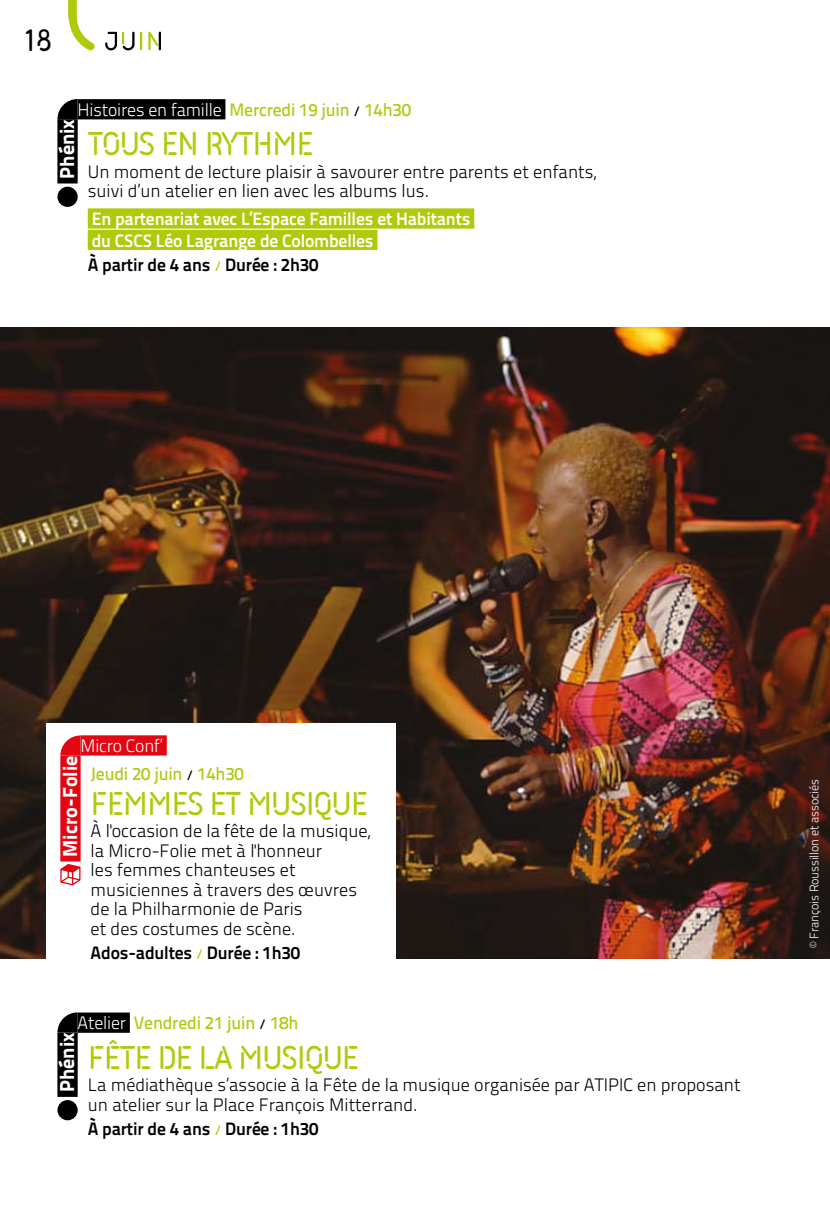
<style>
.page{position:relative;width:830px;height:1212px;background:#fff}
.page>*{position:absolute;margin:0;border:0;box-sizing:border-box;transform-origin:0 0}
.t1{font:500 36px "Iconic Stencil";letter-spacing:-.03em;color:#afca0b}
.t2{font:500 33.75px "Iconic Stencil";color:#000}
.t3{font:20.25px "Titillium Text 14 L 999 wt";color:#fff}
.t4{font:18px/19.3px "Titillium Text 14 L 250 wt";color:#000}
.t5{font:18px "Titillium Text 14 L 600 wt";letter-spacing:-.01em;color:#afca0b}
.t6{font:18px/21.4px "Titillium Text 14 L 800 wt";letter-spacing:-.01em;color:#fff}
.t7{font:18px "Titillium Text 14 L 800 wt";letter-spacing:-.01em;color:#000}
.t8{font:18px "Titillium Text 14 L 250 wt";letter-spacing:-.01em;color:#fff}
.t9{font:12.38px "Titillium Text 14 L 250 wt";letter-spacing:-.01em;color:#fff}
.s1{font-family:"Titillium Text 14 L 250 wt";color:#fff}
.s2{font-size:13.5px;color:#000}
.s3{font-family:"Titillium Text 14 L 600 wt";font-size:13.5px;color:#afca0b}
</style>
<div class="page">
<img style="left:0;top:328px;width:829px;height:631px">
<div style="left:46px;top:723px;width:349px;height:247px;background:#fff"></div>
<svg style="left:68px;top:0;width:27px;height:51px"></svg>
<svg style="left:105px;top:32px;width:56px;height:18px"></svg>
<svg style="left:60px;top:735px;width:20px;height:21px"></svg>
<div style="left:80px;top:735px;width:87px;height:20px;background:#e30613"></div>
<div style="left:60px;top:756px;width:21px;height:105px;background:#e30613"></div>
<svg style="left:60px;top:864px;width:20px;height:21px"></svg>
<svg style="left:57px;top:99px;width:21px;height:20px"></svg>
<div style="left:78px;top:99px;width:147px;height:20px;background:#000"></div>
<div style="left:57px;top:119px;width:21px;height:64px;background:#000"></div>
<div style="left:58px;top:188px;width:19px;height:18px;background:#000;border-radius:50%"></div>
<div style="left:57px;top:187px;width:21px;height:20px;border:2px solid #000;border-radius:50%"></div>
<svg style="left:57px;top:1012px;width:21px;height:20px"></svg>
<div style="left:78px;top:1012px;width:52px;height:21px;background:#000"></div>
<div style="left:57px;top:1032px;width:21px;height:65px;background:#000"></div>
<div style="left:58px;top:1101px;width:19px;height:18px;background:#000;border-radius:50%"></div>
<div style="left:57px;top:1100px;width:21px;height:20px;border:2px solid #000;border-radius:50%"></div>
<div style="left:88px;top:208px;width:386px;height:21px;background:#afca0b"></div>
<div style="left:88px;top:230px;width:289px;height:20px;background:#afca0b"></div>
<h2 class="t2" style="left:25px;top:17px;width:28px">18</h2>
<p class="t5" style="left:78px;top:99px;width:335px"><span class="s1">Histoires en famille</span> Mercredi 19 juin <span class="s2">/</span> 14h30</p>
<p class="t3" style="left:55px;top:179px;width:61px;rotate:-90deg">Phénix</p>
<h1 class="t1" style="left:88px;top:119px;width:227px">TOUS EN RYTHME</h1>
<p class="t4" style="left:88px;top:162px;width:510px">Un moment de lecture plaisir à savourer entre parents et enfants, suivi d’un atelier en lien avec les albums lus.</p>
<p class="t6" style="left:92px;top:208px;width:380px">En partenariat avec L’Espace Familles et Habitants du CSCS Léo Lagrange de Colombelles</p>
<p class="t7" style="left:88px;top:254px;width:232px">À partir de 4 ans <span class="s3">/</span> Durée : 2h30</p>
<p class="t8" style="left:80px;top:735px;width:84px">Micro Conf’</p>
<p class="t3" style="left:57px;top:857px;width:103px;rotate:-90deg">Micro-Folie</p>
<p class="t5" style="left:91px;top:763px;width:155px">Jeudi 20 juin <span class="s2">/</span> 14h30</p>
<h1 class="t1" style="left:91px;top:779px;width:278px">FEMMES ET MUSIQUE</h1>
<p class="t4" style="left:91px;top:821px;width:281px">À l'occasion de la fête de la musique, la Micro-Folie met à l'honneur<br>les femmes chanteuses et musiciennes à travers des œuvres de la Philharmonie de Paris<br>et des costumes de scène.</p>
<p class="t7" style="left:91px;top:942px;width:211px">Ados-adultes <span class="s3">/</span> Durée : 1h30</p>
<p class="t5" style="left:78px;top:1012px;width:222px"><span class="s1">Atelier</span> Vendredi 21 juin <span class="s2">/</span> 18h</p>
<p class="t3" style="left:55px;top:1092px;width:61px;rotate:-90deg">Phénix</p>
<h1 class="t1" style="left:88px;top:1033px;width:272px">FÊTE DE LA MUSIQUE</h1>
<p class="t4" style="left:88px;top:1075px;width:654px">La médiathèque s’associe à la Fête de la musique organisée par ATIPIC en proposant un atelier sur la Place François Mitterrand.</p>
<p class="t7" style="left:88px;top:1118px;width:232px">À partir de 4 ans <span class="s3">/</span> Durée : 1h30</p>
<p class="t9" style="left:806px;top:948px;width:170px;rotate:-90deg">© François Roussillon et associés</p>
</div>
